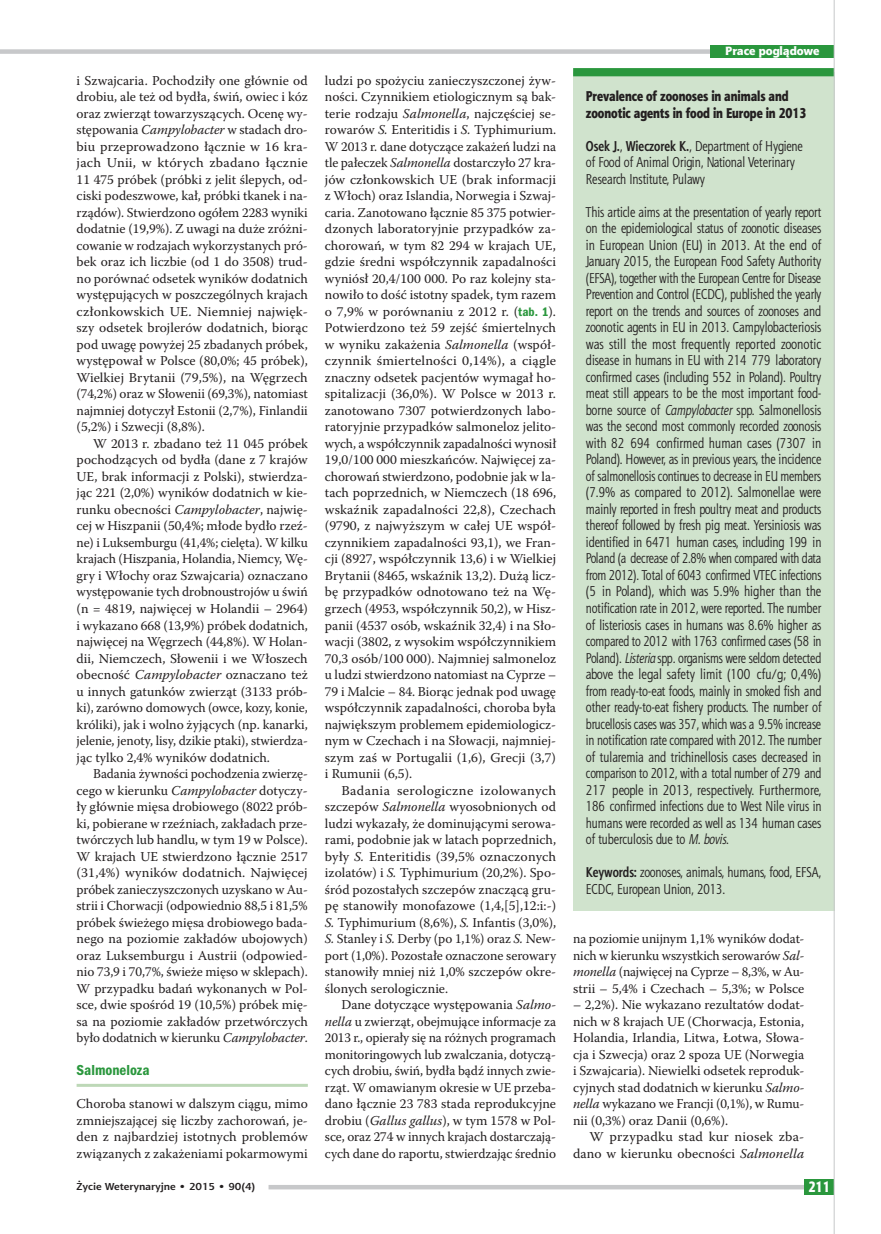
<style>
.page{position:relative;width:881px;height:1234px;background:#fff}
.page>*{position:absolute;margin:0;border:0;box-sizing:border-box;transform-origin:0 0}
.t1{font:15px "Franklin Got Itc TOT Dem Con";color:#2a973d}
.t2{font:15px "Aerton Cnd EFN Black";color:#fff}
.t3{font:14.25px/16.5px "Aerton Cnd EFN";color:#231f20}
.t4{font:14.25px/16.5px "Aerton Cnd EFN Black";color:#231f20}
.t5{font:13.5px/16.5px "Warnock Pro";color:#231f20;text-align:justify}
.t6{font:12px "Aerton EFN Black";color:#fff}
.t7{font:700 10.2px "Aerton EFN";color:#231f20;scale:1.11 1}
.s1{font-style:italic}
.s2{font-family:"Franklin Got Itc TOT Dem Con";font-size:12.75px;color:#2a973d}
.s3{font-weight:700}
</style>
<div class="page">
<hr style="left:77px;top:1083px;width:231px;height:3px;background:#bdd8b7">
<div style="left:573px;top:72px;width:260px;height:838px;background:#d0e3cd"></div>
<div style="left:573px;top:68px;width:260px;height:8px;background:#2a973d"></div>
<div style="left:0;top:49px;width:833px;height:5px;background:#c7c8ca"></div>
<div style="left:710px;top:45px;width:123px;height:13px;background:#2a973d"></div>
<div style="left:268px;top:1184px;width:565px;height:5px;background:#c7c8ca"></div>
<div style="left:804px;top:1178px;width:29px;height:15px;background:#2a973d"></div>
<hr style="left:833px;top:0;width:1px;height:1233px;background:#c7c8ca">
<p class="t5" style="left:77px;top:72px;width:233px">i Szwajcaria. Pochodziły one głównie od drobiu, ale też od bydła, świń, owiec i kóz oraz zwierząt towarzyszących. Ocenę wy&shy;stępowania <span class="s1">Campylobacter</span> w stadach dro&shy;biu przeprowadzono łącznie w 16 kra&shy;jach Unii, w których zbadano łącznie 11 475 próbek (próbki z jelit ślepych, od&shy;ciski podeszwowe, kał, próbki tkanek i na&shy;rządów). Stwierdzono ogółem 2283 wyniki dodatnie (19,9%). Z uwagi na duże zróżni&shy;cowanie w rodzajach wykorzystanych pró&shy;bek oraz ich liczbie (od 1 do 3508) trud&shy;no porównać odsetek wyników dodatnich występujących w poszczególnych krajach członkowskich UE. Niemniej najwięk&shy;szy odsetek brojlerów dodatnich, biorąc pod uwagę powyżej 25 zbadanych próbek, występował w Polsce (80,0%; 45 próbek), Wielkiej Brytanii (79,5%), na Węgrzech (74,2%) oraz w Słowenii (69,3%), natomiast najmniej dotyczył Estonii (2,7%), Finlandii (5,2%) i Szwecji (8,8%).</p>
<p class="t5" style="left:77px;top:435px;width:233px;text-indent:16px">W 2013 r. zbadano też 11 045 próbek pochodzących od bydła (dane z 7 krajów UE, brak informacji z Polski), stwierdza&shy;jąc 221 (2,0%) wyników dodatnich w kie&shy;runku obecności <span class="s1">Campylobacter</span>, najwię&shy;cej w Hiszpanii (50,4%; młode bydło rzeź&shy;ne) i Luksemburgu (41,4%; cielęta). W kilku krajach (Hiszpania, Holandia, Niemcy, Wę&shy;gry i Włochy oraz Szwajcaria) oznaczano występowanie tych drobnoustrojów u świń (n = 4819, najwięcej w Holandii – 2964) i wykazano 668 (13,9%) próbek dodatnich, najwięcej na Węgrzech (44,8%). W Holan&shy;dii, Niemczech, Słowenii i we Włoszech obecność <span class="s1">Campylobacter</span> oznaczano też u innych gatunków zwierząt (3133 prób&shy;ki), zarówno domowych (owce, kozy, konie, króliki), jak i wolno żyjących (np. kanarki, jelenie, jenoty, lisy, dzikie ptaki), stwierdza&shy;jąc tylko 2,4% wyników dodatnich.</p>
<p class="t5" style="left:77px;top:765px;width:233px;text-indent:16px">Badania żywności pochodzenia zwierzę&shy;cego w kierunku <span class="s1">Campylobacter</span> dotyczy&shy;ły głównie mięsa drobiowego (8022 prób&shy;ki, pobierane w rzeźniach, zakładach prze&shy;twórczych lub handlu, w tym 19 w Polsce).<br>W krajach UE stwierdzono łącznie 2517 (31,4%) wyników dodatnich. Najwięcej próbek zanieczyszczonych uzyskano w Au&shy;strii i Chorwacji (odpowiednio 88,5 i 81,5% próbek świeżego mięsa drobiowego bada&shy;nego na poziomie zakładów ubojowych) oraz Luksemburgu i Austrii (odpowied&shy;nio 73,9 i 70,7%, świeże mięso w sklepach).<br>W przypadku badań wykonanych w Pol&shy;sce, dwie spośród 19 (10,5%) próbek mię&shy;sa na poziomie zakładów przetwórczych było dodatnich w kierunku <span class="s1">Campylobacter</span>.</p>
<p class="t1" style="left:77px;top:1061px;width:74px">Salmoneloza</p>
<p class="t5" style="left:77px;top:1095px;width:233px">Choroba stanowi w dalszym ciągu, mimo zmniejszającej się liczby zachorowań, je&shy;den z najbardziej istotnych problemów związanych z zakażeniami pokarmowymi</p>
<p class="t5" style="left:325px;top:72px;width:233px">ludzi po spożyciu zanieczyszczonej żyw&shy;ności. Czynnikiem etiologicznym są bak&shy;terie rodzaju <span class="s1">Salmonella</span>, najczęściej se&shy;rowarów <span class="s1">S.</span> Enteritidis i <span class="s1">S.</span> Typhimurium.<br>W 2013 r. dane dotyczące zakażeń ludzi na tle pałeczek <span class="s1">Salmonella</span> dostarczyło 27 kra&shy;jów członkowskich UE (brak informacji z Włoch) oraz Islandia, Norwegia i Szwaj&shy;caria. Zanotowano łącznie 85 375 potwier&shy;dzonych laboratoryjnie przypadków za&shy;chorowań, w tym 82 294 w krajach UE, gdzie średni współczynnik zapadalności wyniósł 20,4/100 000. Po raz kolejny sta&shy;nowiło to dość istotny spadek, tym razem o 7,9% w porównaniu z 2012 r. (<span class="s2">tab. 1</span>).<br>Potwierdzono też 59 zejść śmiertelnych w wyniku zakażenia <span class="s1">Salmonella</span> (współ&shy;czynnik śmiertelności 0,14%), a ciągle znaczny odsetek pacjentów wymagał ho&shy;spitalizacji (36,0%). W Polsce w 2013 r. zanotowano 7307 potwierdzonych labo&shy;ratoryjnie przypadków salmoneloz jelito&shy;wych, a współczynnik zapadalności wynosił 19,0/100 000 mieszkańców. Najwięcej za&shy;chorowań stwierdzono, podobnie jak w la&shy;tach poprzednich, w Niemczech (18 696, wskaźnik zapadalności 22,8), Czechach (9790, z najwyższym w całej UE współ&shy;czynnikiem zapadalności 93,1), we Fran&shy;cji (8927, współczynnik 13,6) i w Wielkiej Brytanii (8465, wskaźnik 13,2). Dużą licz&shy;bę przypadków odnotowano też na Wę&shy;grzech (4953, współczynnik 50,2), w Hisz&shy;panii (4537 osób, wskaźnik 32,4) i na Sło&shy;wacji (3802, z wysokim współczynnikiem 70,3 osób/100 000). Najmniej salmoneloz u ludzi stwierdzono natomiast na Cyprze – 79 i Malcie – 84. Biorąc jednak pod uwagę współczynnik zapadalności, choroba była największym problemem epidemiologicz&shy;nym w Czechach i na Słowacji, najmniej&shy;szym zaś w Portugalii (1,6), Grecji (3,7) i Rumunii (6,5).</p>
<p class="t5" style="left:325px;top:781px;width:233px;text-indent:16px">Badania serologiczne izolowanych szczepów <span class="s1">Salmonella</span> wyosobnionych od ludzi wykazały, że dominującymi serowa&shy;rami, podobnie jak w latach poprzednich, były <span class="s1">S.</span> Enteritidis (39,5% oznaczonych izolatów) i <span class="s1">S.</span> Typhimurium (20,2%). Spo&shy;śród pozostałych szczepów znaczącą gru&shy;pę stanowiły monofazowe (1,4,[5],12:i:-)<br><span class="s1">S.</span> Typhimurium (8,6%), <span class="s1">S.</span> Infantis (3,0%), <span class="s1">S.</span> Stanley i <span class="s1">S.</span> Derby (po 1,1%) oraz <span class="s1">S.</span> New&shy;port (1,0%). Pozostałe oznaczone serowary stanowiły mniej niż 1,0% szczepów okre&shy;ślonych serologicznie.</p>
<p class="t5" style="left:325px;top:996px;width:233px;text-indent:16px">Dane dotyczące występowania <span class="s1">Salmo&shy;nella</span> u zwierząt, obejmujące informacje za 2013 r., opierały się na różnych programach monitoringowych lub zwalczania, dotyczą&shy;cych drobiu, świń, bydła bądź innych zwie&shy;rząt. W omawianym okresie w UE przeba&shy;dano łącznie 23 783 stada reprodukcyjne drobiu (<span class="s1">Gallus gallus</span>), w tym 1578 w Pol&shy;sce, oraz 274 w innych krajach dostarczają&shy;cych dane do raportu, stwierdzając średnio</p>
<p class="t6" style="left:725px;top:43px;width:96px">Prace poglądowe</p>
<p class="t4" style="left:585px;top:88px;width:222px">Prevalence of zoonoses in animals and zoonotic agents in food in Europe in 2013</p>
<p class="t3" style="left:585px;top:137px;width:218px"><span class="s3">Osek J.</span>, <span class="s3">Wieczorek K.</span>, Department of Hygiene of Food of Animal Origin, National Veterinary<br>Research Institute, Pulawy</p>
<p class="t3" style="left:585px;top:203px;width:237px;text-align:justify">This article aims at the presentation of yearly report on the epidemiological status of zoonotic diseases in European Union (EU) in 2013. At the end of January 2015, the European Food Safety Authority (EFSA), together with the European Centre for Disease Prevention and Control (ECDC), published the yearly report on the trends and sources of zoonoses and zoonotic agents in EU in 2013. Campylobacteriosis was still the most frequently reported zoonotic disease in humans in EU with 214 779 laboratory confirmed cases (including 552 in Poland). Poultry meat still appears to be the most important food&shy;borne source of <span class="s1">Campylobacter</span> spp. Salmonellosis was the second most commonly recorded zoonosis with 82 694 confirmed human cases (7307 in Poland). However, as in previous years, the incidence of salmonellosis continues to decrease in EU members (7.9% as compared to 2012). Salmonellae were mainly reported in fresh poultry meat and products thereof followed by fresh pig meat. Yersiniosis was identified in 6471 human cases, including 199 in Poland (a decrease of 2.8% when compared with data from 2012). Total of 6043 confirmed VTEC infections (5 in Poland), which was 5.9% higher than the notification rate in 2012, were reported. The number of listeriosis cases in humans was 8.6% higher as compared to 2012 with 1763 confirmed cases (58 in Poland). <span class="s1">Listeria</span> spp<span class="s1">.</span> organisms were seldom detected above the legal safety limit (100 cfu/g; 0,4%) from ready-to-eat foods, mainly in smoked fish and other ready-to-eat fishery products. The number of brucellosis cases was 357, which was a 9.5% increase in notification rate compared with 2012. The number of tularemia and trichinellosis cases decreased in comparison to 2012, with a total number of 279 and 217 people in 2013, respectively. Furthermore, 186 confirmed infections due to West Nile virus in humans were recorded as well as 134 human cases of tuberculosis due to <span class="s1">M. bovis</span>.</p>
<p class="t3" style="left:585px;top:863px;width:237px"><span class="s3">Keywords:</span> zoonoses, animals, humans, food, EFSA,<br>ECDC, European Union, 2013.</p>
<p class="t5" style="left:573px;top:930px;width:233px">na poziomie unijnym 1,1% wyników dodat&shy;nich w kierunku wszystkich serowarów <span class="s1">Sal&shy;monella</span> (najwięcej na Cyprze – 8,3%, w Au&shy;strii – 5,4% i Czechach – 5,3%; w Polsce</p>
<p class="t5" style="left:573px;top:996px;width:233px">– 2,2%). Nie wykazano rezultatów dodat&shy;nich w 8 krajach UE (Chorwacja, Estonia, Holandia, Irlandia, Litwa, Łotwa, Słowa&shy;cja i Szwecja) oraz 2 spoza UE (Norwegia i Szwajcaria). Niewielki odsetek reproduk&shy;cyjnych stad dodatnich w kierunku <span class="s1">Salmo&shy;nella</span> wykazano we Francji (0,1%), w Rumu&shy;nii (0,3%) oraz Danii (0,6%).</p>
<p class="t5" style="left:573px;top:1128px;width:233px;text-align:right">W przypadku stad kur niosek zba&shy;dano w kierunku obecności <span class="s1">Salmonella</span></p>
<p class="t7" style="left:77px;top:1180px;width:162px">Życie Weterynaryjne • 2015 • 90(4)</p>
<p class="t2" style="left:808px;top:1177px;width:23px">211</p>
</div>
